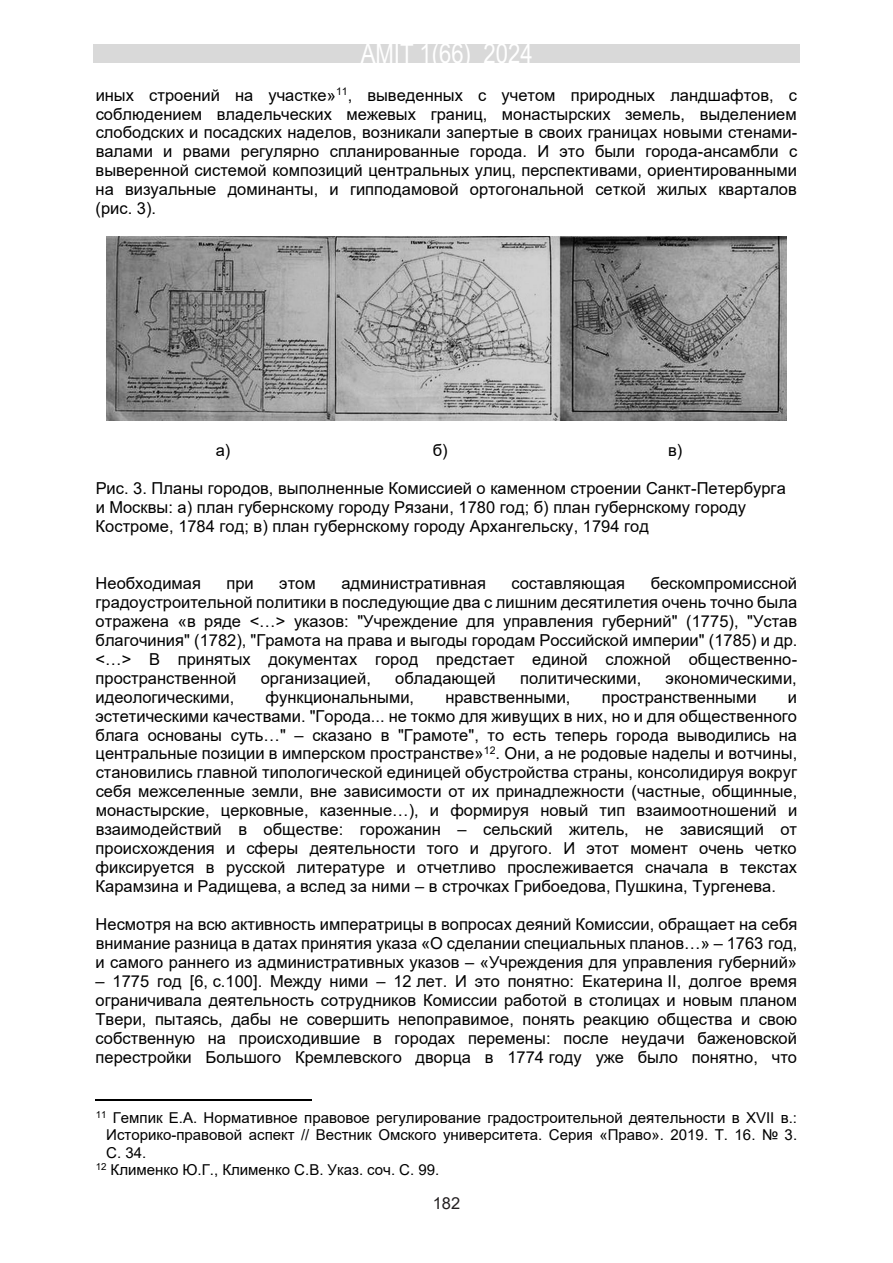
<style>
.page{position:relative;width:893px;height:1263px;background:#fff}
.page>*{position:absolute;margin:0;border:0;box-sizing:border-box;transform-origin:0 0}
.t1{font:27px "Arial Narrow";color:#fff}
.t2{font:16.5px/18.9px "Arial";color:#000;text-align:justify}
.t3{font:16.5px "Arial";color:#231f20}
.t4{font:15px "Arial";color:#000}
</style>
<div class="page">
<div style="left:93px;top:44px;width:707px;height:19px;background:#d9d9d9"></div>
<hr style="left:96px;top:1099px;width:216px;height:1px;background:#000">
<img style="left:106px;top:237px;width:681px;height:184px">
<h1 class="t1" style="left:361px;top:34px;width:173px">AMIT 1(66) 2024</h1>
<p class="t2" style="left:96px;top:85px;width:703px">иных строений на участке»<sup>11</sup>, выведенных с учетом природных ландшафтов, с соблюдением владельческих межевых границ, монастырских земель, выделением слободских и посадских наделов, возникали запертые в своих границах новыми стенами&shy;валами и рвами регулярно спланированные города. И это были города-ансамбли с выверенной системой композиций центральных улиц, перспективами, ориентированными на визуальные доминанты, и гипподамовой ортогональной сеткой жилых кварталов (рис. 3).</p>
<p class="t2" style="left:216px;top:440px;width:16px">а)</p>
<p class="t2" style="left:433px;top:440px;width:16px">б)</p>
<p class="t2" style="left:668px;top:440px;width:16px">в)</p>
<p class="t2" style="left:96px;top:478px;width:692px;text-align:left">Рис. 3. Планы городов, выполненные Комиссией о каменном строении Санкт-Петербурга и Москвы: а) план губернскому городу Рязани, 1780 год; б) план губернскому городу<br>Костроме, 1784 год; в) план губернскому городу Архангельску, 1794 год</p>
<p class="t2" style="left:96px;top:573px;width:703px;text-indent:555px">бескомпромиссной градоустроительной политики в последующие два с лишним десятилетия очень точно была отражена «в ряде &lt;…&gt; указов: "Учреждение для управления губерний" (1775), "Устав благочиния" (1782), "Грамота на права и выгоды городам Российской империи" (1785) и др. &lt;…&gt; В принятых документах город предстает единой сложной общественно&shy;пространственной</p>
<p class="t2" style="left:96px;top:573px;width:107px">Необходимая</p>
<p class="t2" style="left:226px;top:573px;width:29px">при</p>
<p class="t2" style="left:279px;top:573px;width:38px">этом</p>
<p class="t2" style="left:341px;top:573px;width:146px">административная</p>
<p class="t2" style="left:511px;top:573px;width:115px">составляющая</p>
<p class="t2" style="left:261px;top:668px;width:112px">организацией,</p>
<p class="t2" style="left:395px;top:668px;width:102px">обладающей</p>
<p class="t2" style="left:520px;top:668px;width:123px">политическими,</p>
<p class="t2" style="left:666px;top:668px;width:133px">экономическими,</p>
<p class="t2" style="left:96px;top:687px;width:140px">идеологическими,</p>
<p class="t2" style="left:266px;top:687px;width:150px">функциональными,</p>
<p class="t2" style="left:445px;top:687px;width:127px">нравственными,</p>
<p class="t2" style="left:602px;top:687px;width:156px">пространственными</p>
<p class="t2" style="left:96px;top:687px;width:703px;text-indent:692px">и эстетическими качествами. "Города... не токмо для живущих в них, но и для общественного блага основаны суть…" – сказано в "Грамоте", то есть теперь города выводились на центральные позиции в имперском пространстве»<sup>12</sup>. Они, а не родовые наделы и вотчины, становились главной типологической единицей обустройства страны, консолидируя вокруг себя межселенные земли, вне зависимости от их принадлежности (частные, общинные, монастырские, церковные, казенные…), и формируя новый тип взаимоотношений и взаимодействий в обществе: горожанин – сельский житель, не зависящий от происхождения и сферы деятельности того и другого. И этот момент очень четко фиксируется в русской литературе и отчетливо прослеживается сначала в текстах Карамзина и Радищева, а вслед за ними – в строчках Грибоедова, Пушкина, Тургенева.</p>
<p class="t2" style="left:96px;top:915px;width:703px">Несмотря на всю активность императрицы в вопросах деяний Комиссии, обращает на себя внимание разница в датах принятия указа «О сделании специальных планов…» – 1763 год, и самого раннего из административных указов – «Учреждения для управления губерний»</p>
<p class="t2" style="left:96px;top:972px;width:703px">– 1775 год [6, с.100]. Между ними – 12 лет. И это понятно: Екатерина II, долгое время ограничивала деятельность сотрудников Комиссии работой в столицах и новым планом Твери, пытаясь, дабы не совершить непоправимое, понять реакцию общества и свою собственную на происходившие в городах перемены: после неудачи баженовской перестройки Большого Кремлевского дворца в 1774 году уже было понятно, что</p>
<p class="t4" style="left:96px;top:1107px;width:703px"><sup>11</sup> Гемпик Е.А. Нормативное правовое регулирование градостроительной деятельности в XVII в.:</p>
<p class="t4" style="left:106px;top:1125px;width:692px">Историко-правовой аспект // Вестник Омского университета. Серия «Право». 2019. Т. 16. № 3.</p>
<p class="t4" style="left:106px;top:1142px;width:42px">С. 34.</p>
<p class="t4" style="left:96px;top:1159px;width:345px"><sup>12</sup> Клименко Ю.Г., Клименко С.В. Указ. соч. С. 99.</p>
<p class="t3" style="left:433px;top:1191px;width:29px">182</p>
</div>
